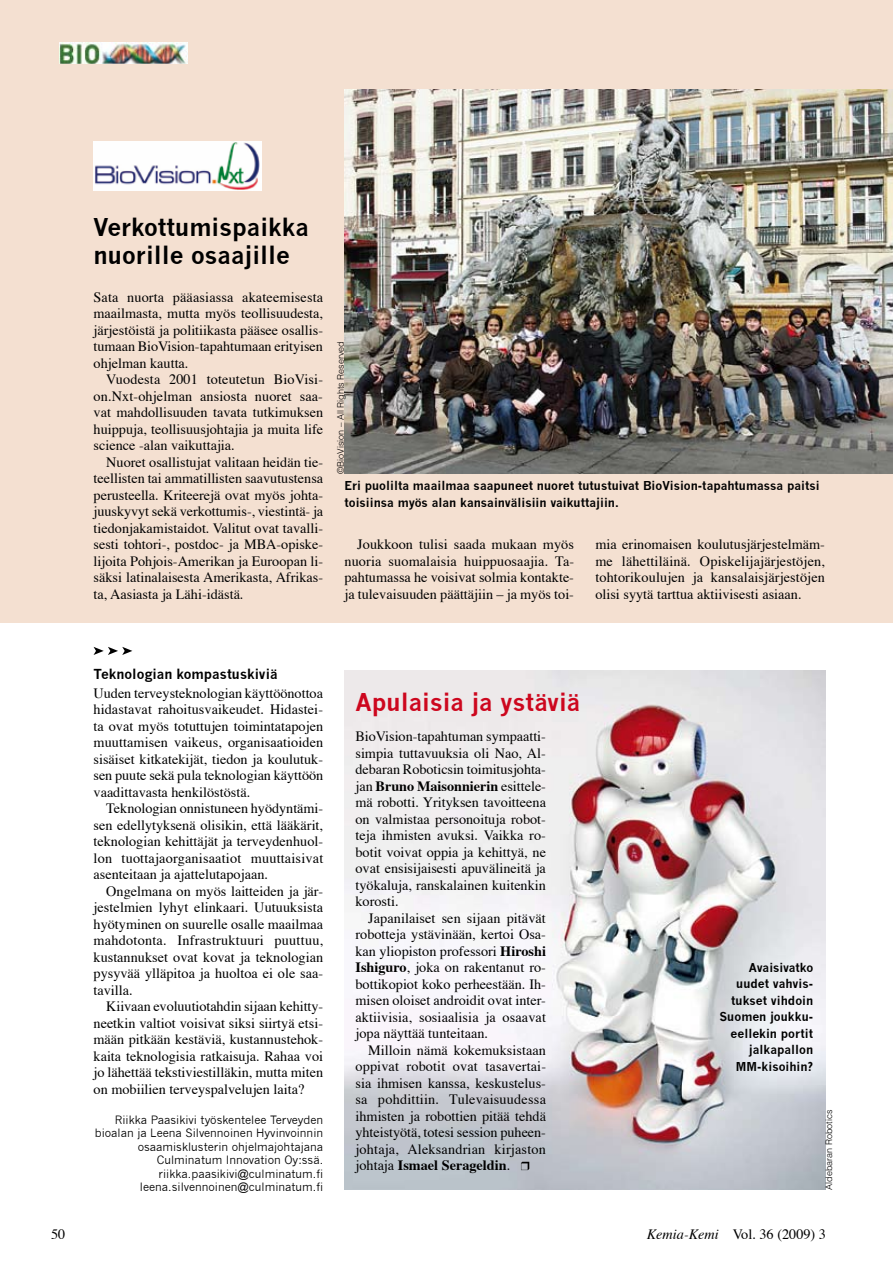
<style>
.page{position:relative;width:893px;height:1263px;background:#fff}
.page>*{position:absolute;margin:0;border:0;box-sizing:border-box;transform-origin:0 0}
.t1{font:700 24px/28.8px "News Gothic";color:#000}
.t2{font:700 24px "News Gothic";color:#cd071e}
.t3{font:14.25px/16.5px "Times";color:#000;text-align:justify}
.t4{font:700 13.5px "News Gothic";color:#000}
.t5{font:700 12px/16.5px "News Gothic";color:#000;text-align:right}
.t6{font:11.25px/13.5px "News Gothic";color:#000;text-align:right}
.t7{font:300 9px "Helvetica";color:#000}
.s1{font-weight:700}
.s2{font-style:italic}
</style>
<div class="page">
<div style="left:0;top:0;width:893px;height:622px;background:#f4e0d1"></div>
<img style="left:344px;top:671px;width:481px;height:518px">
<img style="left:60px;top:42px;width:127px;height:22px">
<svg style="left:521px;top:1162px;width:8px;height:8px"></svg>
<img style="left:344px;top:89px;width:549px;height:385px">
<svg style="left:94px;top:647px;width:38px;height:8px"></svg>
<img style="left:94px;top:142px;width:167px;height:48px">
<h1 class="t1" style="left:94px;top:212px;width:217px">Verkottumispaikka nuorille osaajille</h1>
<p class="t3" style="left:94px;top:287px;width:231px">Sata nuorta pääasiassa akateemisesta maailmasta, mutta myös teollisuudesta, järjestöistä ja politiikasta pääsee osallis&shy;tumaan BioVision-tapahtumaan erityisen ohjelman kautta.</p>
<p class="t3" style="left:94px;top:370px;width:231px;text-indent:13px">Vuodesta 2001 toteutetun BioVisi&shy;on.Nxt-ohjelman ansiosta nuoret saa&shy;vat mahdollisuuden tavata tutkimuksen huippuja, teollisuusjohtajia ja muita life science -alan vaikuttajia.</p>
<p class="t3" style="left:94px;top:452px;width:231px;text-indent:13px">Nuoret osallistujat valitaan heidän tie&shy;teellisten tai ammatillisten saavutustensa perusteella. Kriteerejä ovat myös johta&shy;juuskyvyt sekä verkottumis-, viestintä- ja tiedonjakamistaidot. Valitut ovat tavalli&shy;sesti tohtori-, postdoc- ja MBA-opiske&shy;lijoita Pohjois-Amerikan ja Euroopan li&shy;säksi latinalaisesta Amerikasta, Afrikas&shy;ta, Aasiasta ja Lähi-idästä.</p>
<p class="t7" style="left:335px;top:474px;width:134px;rotate:-90deg">©BioVision – All Rights Reserved</p>
<p class="t5" style="left:344px;top:477px;width:477px;text-align:left">Eri puolilta maailmaa saapuneet nuoret tutustuivat BioVision-tapahtumassa paitsi toisiinsa myös alan kansainvälisiin vaikuttajiin.</p>
<p class="t3" style="left:344px;top:535px;width:231px;text-indent:13px">Joukkoon tulisi saada mukaan myös nuoria suomalaisia huippuosaajia. Ta&shy;pahtumassa he voisivat solmia kontakte&shy;ja tulevaisuuden päättäjiin – ja myös toi-</p>
<p class="t3" style="left:595px;top:535px;width:231px">mia erinomaisen koulutusjärjestelmäm&shy;me lähettiläinä. Opiskelijajärjestöjen, tohtorikoulujen ja kansalaisjärjestöjen olisi syytä tarttua aktiivisesti asiaan.</p>
<p class="t4" style="left:94px;top:665px;width:186px">Teknologian kompastuskiviä</p>
<p class="t3" style="left:94px;top:683px;width:231px">Uuden terveysteknologian käyttöönottoa hidastavat rahoitusvaikeudet. Hidastei&shy;ta ovat myös totuttujen toimintatapojen muuttamisen vaikeus, organisaatioiden sisäiset kitkatekijät, tiedon ja koulutuk&shy;sen puute sekä pula teknologian käyttöön vaadittavasta henkilöstöstä.</p>
<p class="t3" style="left:94px;top:799px;width:231px;text-indent:13px">Teknologian onnistuneen hyödyntämi&shy;sen edellytyksenä olisikin, että lääkärit, teknologian kehittäjät ja terveydenhuol&shy;lon tuottajaorganisaatiot muuttaisivat asenteitaan ja ajattelutapojaan.</p>
<p class="t3" style="left:94px;top:881px;width:231px;text-indent:13px">Ongelmana on myös laitteiden ja jär&shy;jestelmien lyhyt elinkaari. Uutuuksista hyötyminen on suurelle osalle maailmaa mahdotonta. Infrastruktuuri puuttuu, kustannukset ovat kovat ja teknologian pysyvää ylläpitoa ja huoltoa ei ole saa&shy;tavilla.</p>
<p class="t3" style="left:94px;top:997px;width:231px;text-indent:13px">Kiivaan evoluutiotahdin sijaan kehitty&shy;neetkin valtiot voisivat siksi siirtyä etsi&shy;mään pitkään kestäviä, kustannustehok&shy;kaita teknologisia ratkaisuja. Rahaa voi jo lähettää tekstiviestilläkin, mutta miten on mobiilien terveyspalvelujen laita?</p>
<p class="t6" style="left:95px;top:1113px;width:230px">Riikka Paasikivi työskentelee Terveyden bioalan ja Leena Silvennoinen Hyvinvoinnin osaamisklusterin ohjelmajohtajana Culminatum Innovation Oy:ssä. riikka.paasikivi@culminatum.fi leena.silvennoinen@culminatum.fi</p>
<h1 class="t2" style="left:355px;top:688px;width:226px">Apulaisia ja ystäviä</h1>
<p class="t3" style="left:355px;top:727px;width:192px">BioVision-tapahtuman sympaatti&shy;simpia tuttavuuksia oli Nao, Al&shy;debaran Roboticsin toimitusjohta&shy;jan <span class="s1">Bruno Maisonnierin</span> esittele&shy;mä robotti. Yrityksen tavoitteena on valmistaa personoituja robot&shy;teja ihmisten avuksi. Vaikka ro&shy;botit voivat oppia ja kehittyä, ne ovat ensisijaisesti apuvälineitä ja työkaluja, ranskalainen kuitenkin korosti.</p>
<p class="t3" style="left:355px;top:908px;width:192px;text-indent:13px">Japanilaiset sen sijaan pitävät robotteja ystävinään, kertoi Osa&shy;kan yliopiston professori <span class="s1">Hiroshi Ishiguro</span>, joka on rakentanut ro&shy;bottikopiot koko perheestään. Ih&shy;misen oloiset androidit ovat inter&shy;aktiivisia, sosiaalisia ja osaavat jopa näyttää tunteitaan.</p>
<p class="t3" style="left:355px;top:1040px;width:192px;text-indent:13px">Milloin nämä kokemuksistaan oppivat robotit ovat tasavertai&shy;sia ihmisen kanssa, keskustelus&shy;sa pohdittiin. Tulevaisuudessa ihmisten ja robottien pitää tehdä yhteistyötä, totesi session puheen&shy;johtaja, Aleksandrian kirjaston johtaja <span class="s1">Ismael Serageldin</span>.</p>
<p class="t5" style="left:719px;top:959px;width:95px">Avaisivatko uudet vahvis&shy;tukset vihdoin<br>Suomen joukku&shy;eellekin portit jalkapallon<br>MM-kisoihin?</p>
<p class="t7" style="left:823px;top:1189px;width:82px;rotate:-90deg">Aldebaran Robotics</p>
<p class="t3" style="left:51px;top:1225px;width:16px">50</p>
<p class="t3" style="left:647px;top:1225px;width:181px"><span class="s2">Kemia-Kemi</span> Vol. 36 (2009) 3</p>
</div>
